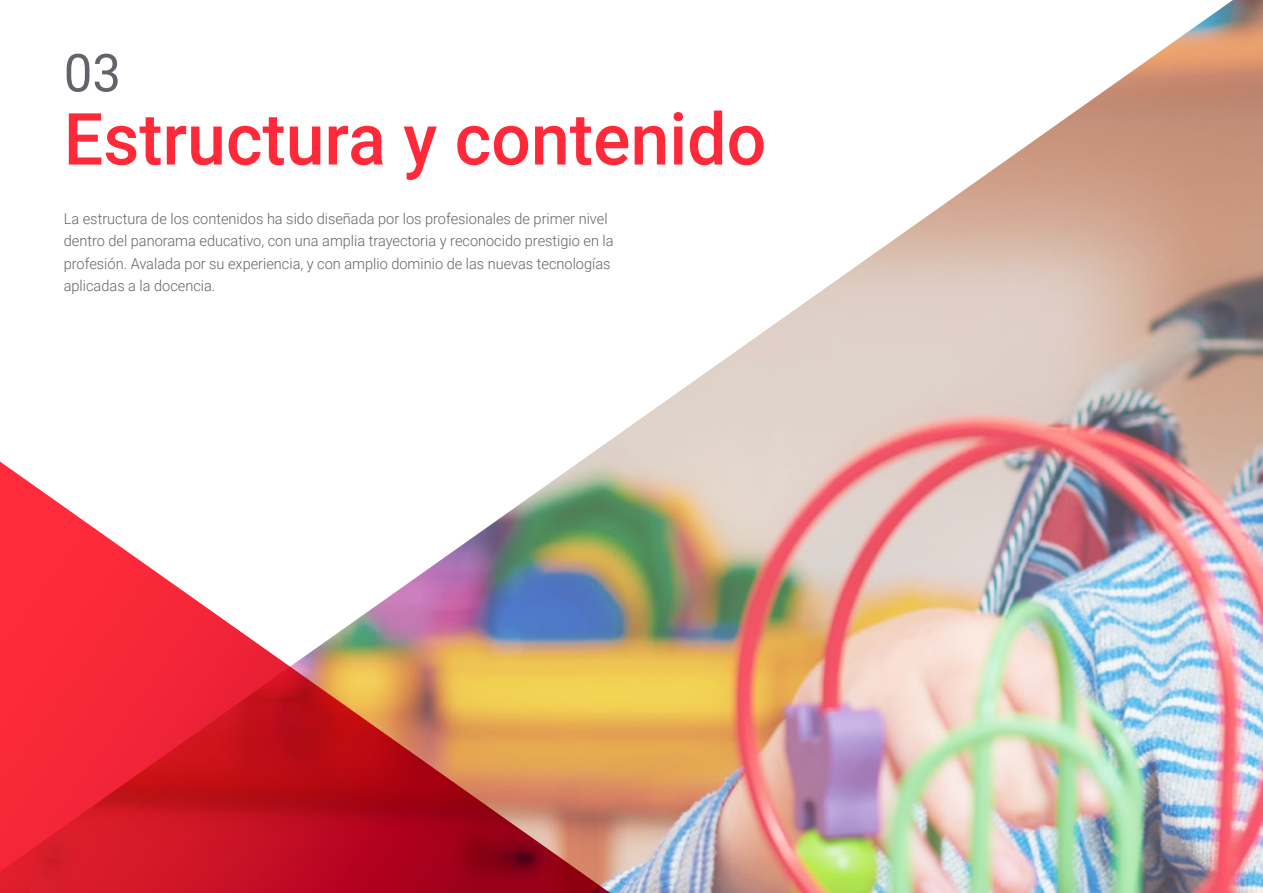
<style>
.page{position:relative;width:1263px;height:893px;background:#fff}
.page>*{position:absolute;margin:0;border:0;box-sizing:border-box;transform-origin:0 0}
.t1{font:500 72px "Roboto";color:#ff293a}
.t2{font:52.5px "Roboto";color:#61646a}
.t3{font:300 15px/22.5px "Roboto";color:#61646a}
</style>
<div class="page">
<img style="left:602px;top:0;width:661px;height:893px">
<svg style="left:0;top:446px;width:640px;height:447px"></svg>
<h2 class="t2" style="left:64px;top:36px;width:59px">03</h2>
<h1 class="t1" style="left:64px;top:89px;width:704px">Estructura y contenido</h1>
<p class="t3" style="left:64px;top:207px;width:551px">La estructura de los contenidos ha sido diseñada por los profesionales de primer nivel dentro del panorama educativo, con una amplia trayectoria y reconocido prestigio en la profesión. Avalada por su experiencia, y con amplio dominio de las nuevas tecnologías aplicadas a la docencia.</p>
</div>
